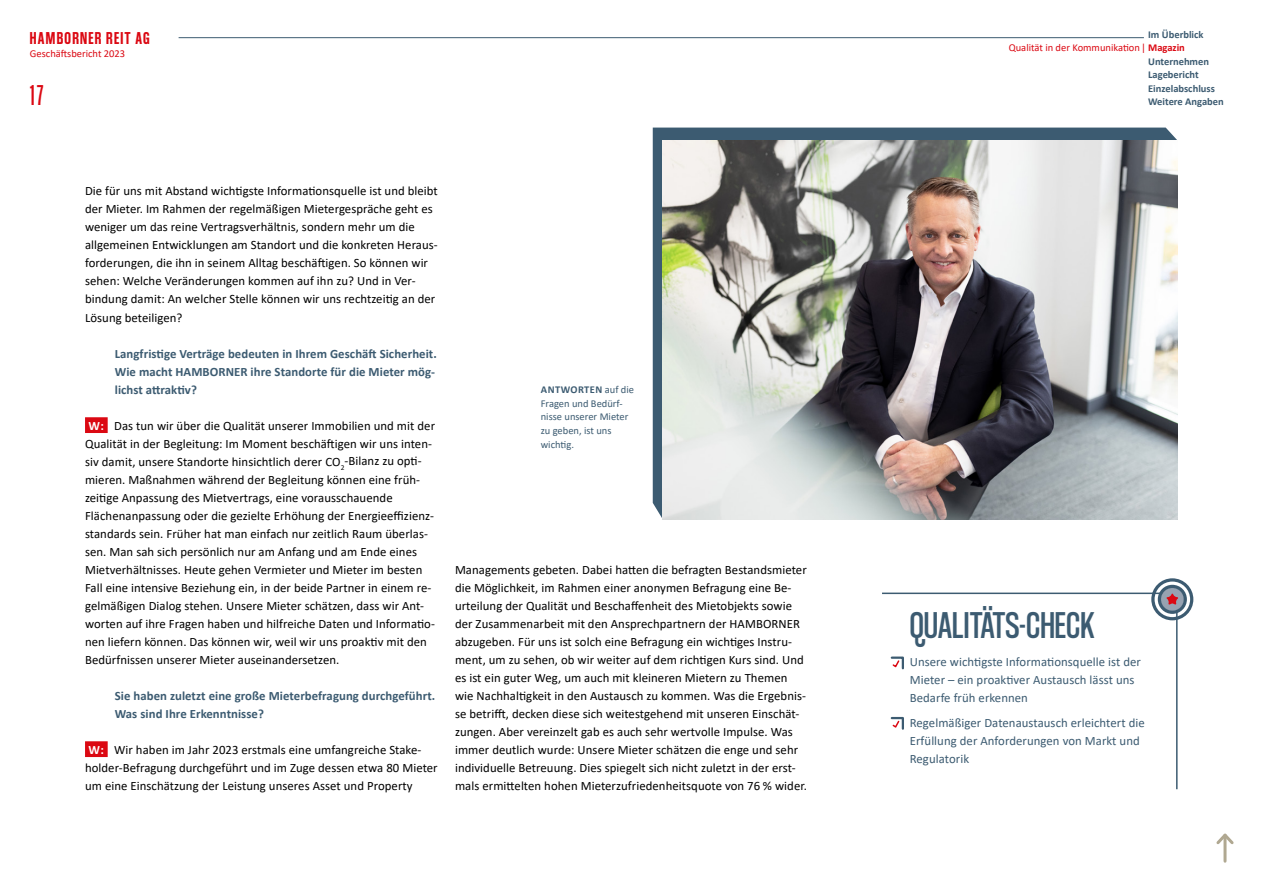
<style>
.page{position:relative;width:1263px;height:893px;background:#fff}
.page>*{position:absolute;margin:0;border:0;box-sizing:border-box;transform-origin:0 0}
.t1{font:39px "Coolvetica Condensed Rg";color:#3c5b71}
.t2{font:30px "Coolvetica Compressed Rg";color:#db0812}
.t3{font:700 18px "Coolvetica Condensed Rg";letter-spacing:.07em;color:#db0812}
.t4{font:12.75px/18px "Calibri";letter-spacing:.005em;color:#000}
.t5{font:700 12.75px/18px "Calibri";letter-spacing:.005em;color:#3c5b71}
.t6{font:12.75px/18px "Calibri";letter-spacing:.005em;color:#3c5b71}
.t7{font:10.5px/13.5px "Calibri";color:#3c5b71}
.t8{font:700 10.5px "Calibri";color:#3c5b71}
.t9{font:10.5px "Calibri";color:#db0812}
.s1{font-weight:700;color:#fff}
.s2{font-weight:700}
</style>
<div class="page">
<svg style="left:653px;top:128px;width:525px;height:392px;background:#556f80"></svg>
<img style="left:663px;top:141px;width:515px;height:378px">
<svg style="left:882px;top:592px;width:296px;height:198px"></svg>
<svg style="left:1151px;top:578px;width:42px;height:42px"></svg>
<div style="left:85px;top:417px;width:23px;height:16px;background:#db0812"></div>
<div style="left:85px;top:741px;width:23px;height:16px;background:#db0812"></div>
<svg style="left:889px;top:655px;width:16px;height:15px"></svg>
<svg style="left:889px;top:716px;width:16px;height:15px"></svg>
<hr style="left:179px;top:37px;width:965px;height:1px;background:#3c5b71">
<hr style="left:1223px;top:835px;width:3px;height:26px;background:#b0a891">
<svg style="left:1216px;top:833px;width:18px;height:14px"></svg>
<h3 class="t3" style="left:30px;top:26px;width:121px">HAMBORNER REIT AG</h3>
<p class="t9" style="left:30px;top:46px;width:97px">Geschäftsbericht 2023</p>
<h2 class="t2" style="left:30px;top:78px;width:15px">17</h2>
<p class="t4" style="left:85px;top:182px;width:354px">Die für uns mit Abstand wichtigste Informationsquelle ist und bleibt der Mieter. Im Rahmen der regelmäßigen Mietergespräche geht es weniger um das reine Vertragsverhältnis, sondern mehr um die allgemeinen Entwicklungen am Standort und die konkreten Heraus&shy;forderungen, die ihn in seinem Alltag beschäftigen. So können wir sehen: Welche Veränderungen kommen auf ihn zu? Und in Ver&shy;bindung damit: An welcher Stelle können wir uns rechtzeitig an der Lösung beteiligen?</p>
<p class="t5" style="left:115px;top:344px;width:323px">Langfristige Verträge bedeuten in Ihrem Geschäft Sicherheit.<br>Wie macht HAMBORNER ihre Standorte für die Mieter mög&shy;lichst attraktiv?</p>
<p class="t4" style="left:85px;top:416px;width:352px"><span class="s1">W:</span> Das tun wir über die Qualität unserer Immobilien und mit der Qualität in der Begleitung: Im Moment beschäftigen wir uns inten&shy;siv damit, unsere Standorte hinsichtlich derer CO<sub>2</sub>-Bilanz zu opti&shy;mieren. Maßnahmen während der Begleitung können eine früh&shy;zeitige Anpassung des Mietvertrags, eine vorausschauende Flächenanpassung oder die gezielte Erhöhung der Energieeffizienz&shy;standards sein. Früher hat man einfach nur zeitlich Raum überlas&shy;sen. Man sah sich persönlich nur am Anfang und am Ende eines Mietverhältnisses. Heute gehen Vermieter und Mieter im besten Fall eine intensive Beziehung ein, in der beide Partner in einem re&shy;gelmäßigen Dialog stehen. Unsere Mieter schätzen, dass wir Ant&shy;worten auf ihre Fragen haben und hilfreiche Daten und Informatio&shy;nen liefern können. Das können wir, weil wir uns proaktiv mit den Bedürfnissen unserer Mieter auseinandersetzen.</p>
<p class="t5" style="left:115px;top:686px;width:322px">Sie haben zuletzt eine große Mieterbefragung durchgeführt.<br>Was sind Ihre Erkenntnisse?</p>
<p class="t4" style="left:85px;top:740px;width:354px"><span class="s1">W:</span> Wir haben im Jahr 2023 erstmals eine umfangreiche Stake&shy;holder-Befragung durchgeführt und im Zuge dessen etwa 80 Mieter um eine Einschätzung der Leistung unseres Asset und Property</p>
<p class="t7" style="left:541px;top:383px;width:95px"><span class="s2">ANTWORTEN</span> auf die<br>Fragen und Bedürf&shy;nisse unserer Mieter zu geben, ist uns wichtig.</p>
<p class="t4" style="left:455px;top:560px;width:353px">Managements gebeten. Dabei hatten die befragten Bestandsmieter die Möglichkeit, im Rahmen einer anonymen Befragung eine Be&shy;urteilung der Qualität und Beschaffenheit des Mietobjekts sowie der Zusammenarbeit mit den Ansprechpartnern der HAMBORNER abzugeben. Für uns ist solch eine Befragung ein wichtiges Instru&shy;ment, um zu sehen, ob wir weiter auf dem richtigen Kurs sind. Und es ist ein guter Weg, um auch mit kleineren Mietern zu Themen wie Nachhaltigkeit in den Austausch zu kommen. Was die Ergebnis&shy;se betrifft, decken diese sich weitestgehend mit unseren Einschät&shy;zungen. Aber vereinzelt gab es auch sehr wertvolle Impulse. Was immer deutlich wurde: Unsere Mieter schätzen die enge und sehr individuelle Betreuung. Dies spiegelt sich nicht zuletzt in der erst&shy;mals ermittelten hohen Mieterzufriedenheitsquote von 76 % wider.</p>
<p class="t8" style="left:1148px;top:27px;width:57px">Im Überblick</p>
<p class="t9" style="left:1009px;top:41px;width:178px">Qualität in der Kommunikation | <span class="s2">Magazin</span></p>
<p class="t8" style="left:1148px;top:54px;width:62px">Unternehmen</p>
<p class="t8" style="left:1148px;top:68px;width:52px">Lagebericht</p>
<p class="t8" style="left:1148px;top:81px;width:68px">Einzelabschluss</p>
<p class="t8" style="left:1148px;top:95px;width:77px">Weitere Angaben</p>
<h1 class="t1" style="left:910px;top:600px;width:186px">QUALITÄTS-CHECK</h1>
<p class="t6" style="left:910px;top:653px;width:233px">Unsere wichtigste Informationsquelle ist der<br>Mieter – ein proaktiver Austausch lässt uns<br>Bedarfe früh erkennen</p>
<p class="t6" style="left:910px;top:713px;width:236px">Regelmäßiger Datenaustausch erleichtert die<br>Erfüllung der Anforderungen von Markt und<br>Regulatorik</p>
</div>
